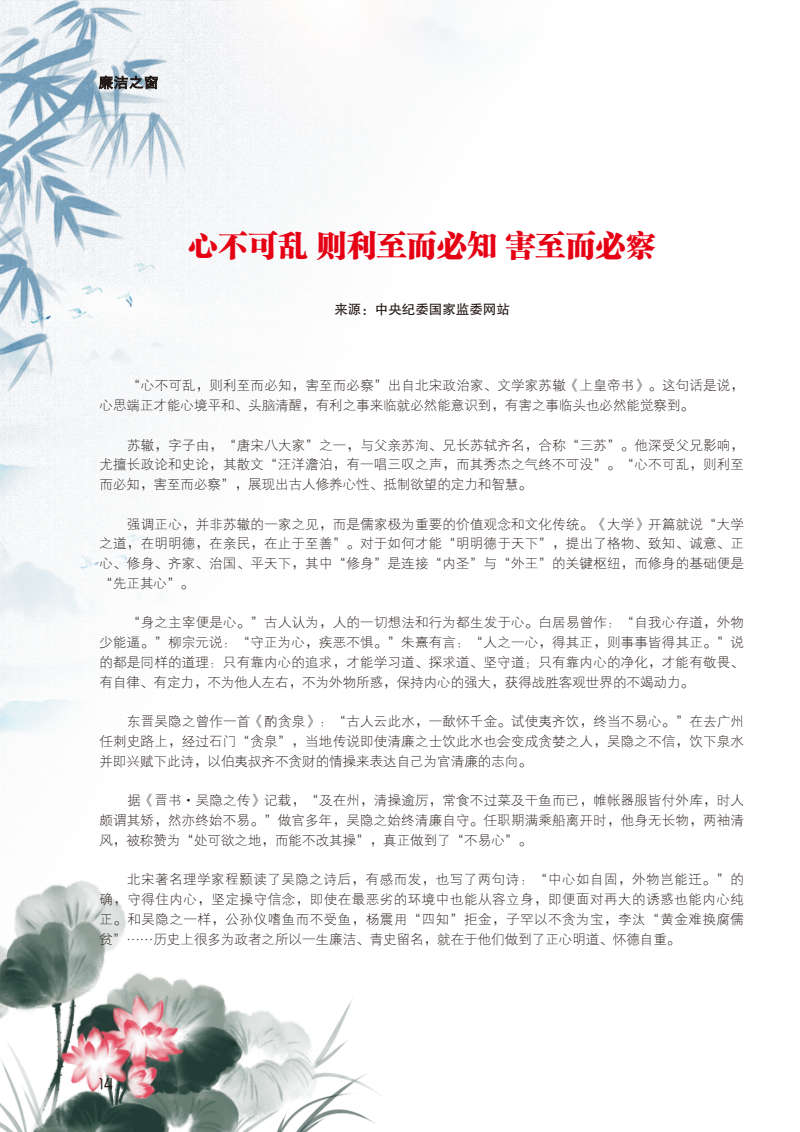
<style>
.page{position:relative;width:800px;height:1132px;background:#fff}
.page>*{position:absolute;margin:0;border:0;box-sizing:border-box;transform-origin:0 0}
.t1{font:30px "FZCSJW GB1 0";color:#e60013}
.t2{font:13.5px/19.8px "FZXDXJW GB1 0";color:#231916;text-align:justify}
.t3{font:13.5px "FZHTJW GB1 0";color:#231916}
.t4{font:13.5px "Zekton";color:#231916}
</style>
<div class="page">
<img style="left:0;top:0;width:466px;height:1131px">
<svg style="left:98px;top:75px;width:60px;height:15px"></svg>
<p class="t1" style="left:188px;top:229px;width:469px">心不可乱 则利至而必知 害至而必察</p>
<p class="t3" style="left:334px;top:301px;width:177px">来源：中央纪委国家监委网站</p>
<p class="t2" style="left:99px;top:376px;width:645px;text-indent:28px">“心不可乱，则利至而必知，害至而必察”出自北宋政治家、文学家苏辙《上皇帝书》。这句话是说，心思端正才能心境平和、头脑清醒，有利之事来临就必然能意识到，有害之事临头也必然能觉察到。</p>
<p class="t2" style="left:99px;top:435px;width:645px;text-indent:28px">苏辙，字子由，“唐宋八大家”之一，与父亲苏洵、兄长苏轼齐名，合称“三苏”。他深受父兄影响，尤擅长政论和史论，其散文“汪洋澹泊，有一唱三叹之声，而其秀杰之气终不可没”。“心不可乱，则利至而必知，害至而必察”，展现出古人修养心性、抵制欲望的定力和智慧。</p>
<p class="t2" style="left:99px;top:514px;width:645px;text-indent:28px">强调正心，并非苏辙的一家之见，而是儒家极为重要的价值观念和文化传统。《大学》开篇就说“大学之道，在明明德，在亲民，在止于至善”。对于如何才能“明明德于天下”，提出了格物、致知、诚意、正心、修身、齐家、治国、平天下，其中“修身”是连接“内圣”与“外王”的关键枢纽，而修身的基础便是“先正其心”。</p>
<p class="t2" style="left:99px;top:613px;width:645px;text-indent:28px">“身之主宰便是心。”古人认为，人的一切想法和行为都生发于心。白居易曾作：“自我心存道，外物少能逼。”柳宗元说：“守正为心，疾恶不惧。”朱熹有言：“人之一心，得其正，则事事皆得其正。”说的都是同样的道理：只有靠内心的追求，才能学习道、探求道、坚守道；只有靠内心的净化，才能有敬畏、有自律、有定力，不为他人左右，不为外物所惑，保持内心的强大，获得战胜客观世界的不竭动力。</p>
<p class="t2" style="left:99px;top:711px;width:645px;text-indent:28px">东晋吴隐之曾作一首《酌贪泉》：“古人云此水，一歃怀千金。试使夷齐饮，终当不易心。”在去广州任刺史路上，经过石门“贪泉”，当地传说即使清廉之士饮此水也会变成贪婪之人，吴隐之不信，饮下泉水并即兴赋下此诗，以伯夷叔齐不贪财的情操来表达自己为官清廉的志向。</p>
<p class="t2" style="left:99px;top:790px;width:645px;text-indent:28px">据《晋书·吴隐之传》记载，“及在州，清操逾厉，常食不过菜及干鱼而已，帷帐器服皆付外库，时人颇谓其矫，然亦终始不易。”做官多年，吴隐之始终清廉自守。任职期满乘船离开时，他身无长物，两袖清风，被称赞为“处可欲之地，而能不改其操”，真正做到了“不易心”。</p>
<p class="t2" style="left:99px;top:869px;width:645px;text-indent:28px">北宋著名理学家程颢读了吴隐之诗后，有感而发，也写了两句诗：“中心如自固，外物岂能迁。”的确，守得住内心，坚定操守信念，即使在最恶劣的环境中也能从容立身，即便面对再大的诱惑也能内心纯正。和吴隐之一样，公孙仪嗜鱼而不受鱼，杨震用“四知”拒金，子罕以不贪为宝，李汰“黄金难换腐儒贫”……历史上很多为政者之所以一生廉洁、青史留名，就在于他们做到了正心明道、怀德自重。</p>
<p class="t4" style="left:99px;top:1077px;width:15px">14</p>
</div>
